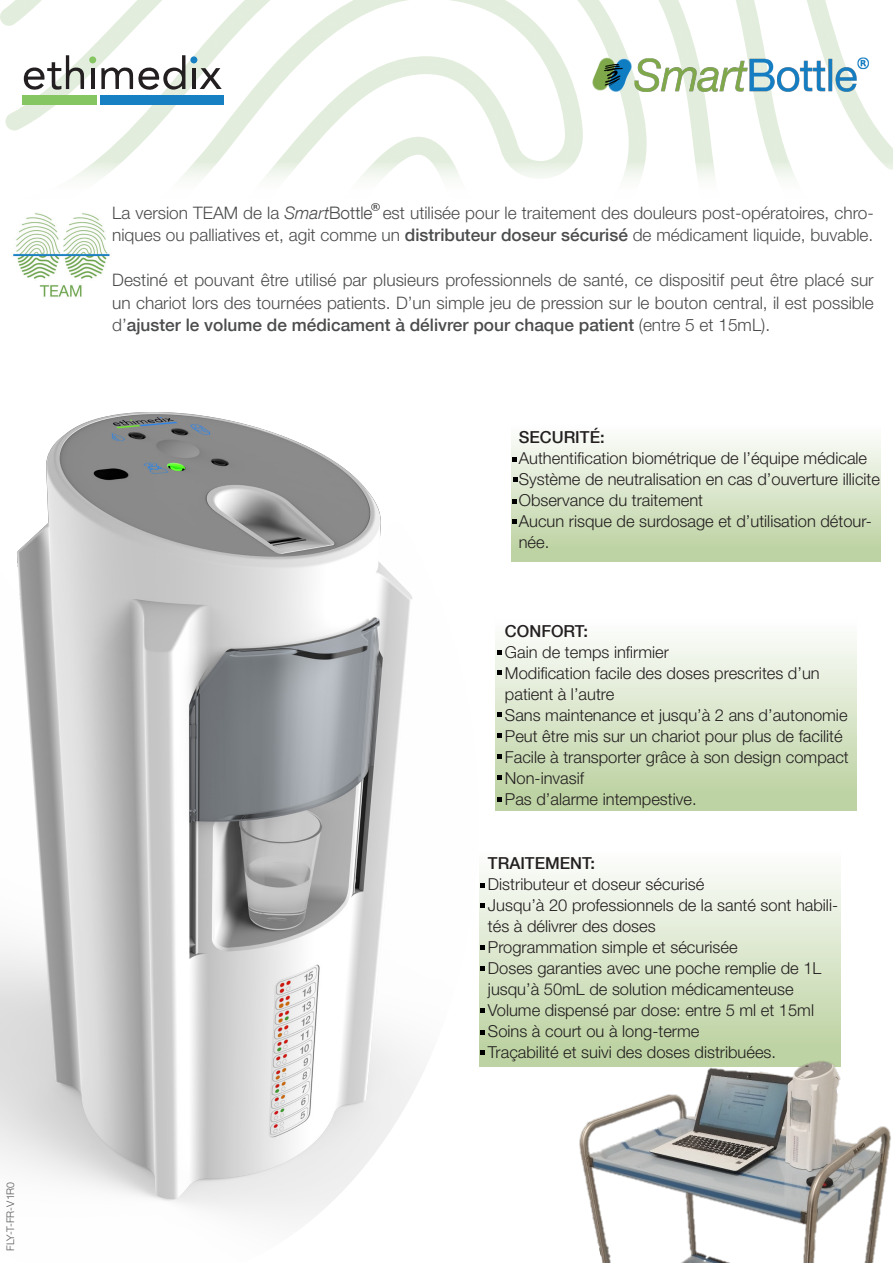
<style>
.page{position:relative;width:893px;height:1263px;background:#fff}
.page>*{position:absolute;margin:0;border:0;box-sizing:border-box;transform-origin:0 0}
.t1{font:300 17.25px/22.5px "Helvetica Neue LT Std";color:#4b4c4d}
.t2{font:300 16.5px/21px "Helvetica Neue LT Std";color:#231f20}
.t3{font:500 16.5px "Helvetica Neue LT Com";color:#231f20}
.t4{font:300 10.5px "Helvetica Neue LT Std";color:#57585a}
.s1{font-family:"Helvetica Neue LT Com";font-style:italic}
.s2{font-family:"Helvetica Neue LT Com"}
.s3{font-family:"Helvetica Neue LT Com";font-weight:500}
</style>
<div class="page">
<img style="left:13px;top:213px;width:97px;height:84px">
<svg style="left:0;top:0;width:893px;height:161px"></svg>
<svg style="left:101px;top:55px;width:84px;height:36px"></svg>
<svg style="left:200px;top:68px;width:22px;height:21px"></svg>
<svg style="left:24px;top:55px;width:60px;height:35px"></svg>
<hr style="left:91px;top:68px;width:3px;height:21px;background:#231f20">
<hr style="left:192px;top:68px;width:4px;height:21px;background:#231f20">
<div style="left:89px;top:56px;width:7px;height:7px;background:#86c662;border-radius:50%"></div>
<div style="left:190px;top:56px;width:7px;height:7px;background:#1680c3;border-radius:50%"></div>
<div style="left:22px;top:96px;width:75px;height:9px;background:#86c662"></div>
<div style="left:100px;top:96px;width:123px;height:9px;background:#1680c3"></div>
<div style="left:479px;top:850px;width:362px;height:217px;background:linear-gradient(to bottom,#fefefd,#b8cf9b)"></div>
<svg style="left:481px;top:883px;width:4px;height:4px"></svg>
<svg style="left:481px;top:903px;width:4px;height:4px"></svg>
<svg style="left:481px;top:945px;width:4px;height:4px"></svg>
<svg style="left:481px;top:1008px;width:4px;height:4px"></svg>
<svg style="left:481px;top:1030px;width:4px;height:4px"></svg>
<svg style="left:481px;top:1050px;width:4px;height:5px"></svg>
<img style="left:0;top:412px;width:425px;height:808px">
<div style="left:495px;top:620px;width:362px;height:191px;background:linear-gradient(to bottom,#fdfefd,#b8cf9b)"></div>
<svg style="left:497px;top:650px;width:5px;height:4px"></svg>
<svg style="left:497px;top:671px;width:4px;height:4px"></svg>
<svg style="left:497px;top:797px;width:4px;height:4px"></svg>
<svg style="left:497px;top:712px;width:4px;height:5px"></svg>
<svg style="left:497px;top:733px;width:4px;height:4px"></svg>
<svg style="left:497px;top:755px;width:5px;height:4px"></svg>
<svg style="left:498px;top:776px;width:4px;height:4px"></svg>
<div style="left:511px;top:425px;width:370px;height:136px;background:linear-gradient(to bottom,#fdfefd,#b9d09d)"></div>
<svg style="left:512px;top:458px;width:5px;height:4px"></svg>
<svg style="left:513px;top:499px;width:4px;height:4px"></svg>
<svg style="left:513px;top:520px;width:4px;height:4px"></svg>
<svg style="left:513px;top:477px;width:5px;height:4px"></svg>
<img style="left:564px;top:940px;width:327px;height:323px">
<svg style="left:593px;top:1246px;width:9px;height:17px"></svg>
<svg style="left:372px;top:203px;width:7px;height:8px"></svg>
<img style="left:587px;top:55px;width:285px;height:39px">
<svg style="left:481px;top:966px;width:4px;height:4px"></svg>
<p class="t4" style="left:4px;top:1251px;width:71px;rotate:-90deg">FLY-T-FR-V1R0</p>
<p class="t1" style="left:112px;top:201px;width:763px">La version TEAM de la <span class="s1">Smart</span><span class="s2">Bottle</span> est utilisée pour le traitement des douleurs post-opératoires, chro&shy;niques ou palliatives et, agit comme un <span class="s3">distributeur doseur sécurisé</span> de médicament liquide, buvable.</p>
<p class="t1" style="left:112px;top:268px;width:763px;text-align:justify">Destiné et pouvant être utilisé par plusieurs professionnels de santé, ce dispositif peut être placé sur un chariot lors des tournées patients. D’un simple jeu de pression sur le bouton central, il est possible d’<span class="s3">ajuster le volume de médicament à délivrer pour chaque patient</span> (entre 5 et 15mL).</p>
<p class="t3" style="left:519px;top:428px;width:87px">SECURITÉ:</p>
<p class="t2" style="left:519px;top:448px;width:350px">Authentification biométrique de l’équipe médicale</p>
<p class="t2" style="left:519px;top:469px;width:363px">Système de neutralisation en cas d’ouverture illicite</p>
<p class="t2" style="left:519px;top:490px;width:186px">Observance du traitement</p>
<p class="t2" style="left:519px;top:511px;width:354px">Aucun risque de surdosage et d’utilisation détour&shy;née.</p>
<p class="t3" style="left:505px;top:621px;width:85px">CONFORT:</p>
<p class="t2" style="left:505px;top:641px;width:166px">Gain de temps infirmier</p>
<p class="t2" style="left:505px;top:662px;width:316px">Modification facile des doses prescrites d’un patient à l’autre</p>
<p class="t2" style="left:505px;top:704px;width:344px">Sans maintenance et jusqu’à 2 ans d’autonomie</p>
<p class="t2" style="left:505px;top:725px;width:339px">Peut être mis sur un chariot pour plus de facilité</p>
<p class="t2" style="left:505px;top:746px;width:345px">Facile à transporter grâce à son design compact</p>
<p class="t2" style="left:505px;top:767px;width:81px">Non-invasif</p>
<p class="t2" style="left:505px;top:788px;width:193px">Pas d’alarme intempestive.</p>
<p class="t3" style="left:488px;top:853px;width:109px">TRAITEMENT:</p>
<p class="t2" style="left:488px;top:873px;width:218px">Distributeur et doseur sécurisé</p>
<p class="t2" style="left:488px;top:894px;width:352px">Jusqu’à 20 professionnels de la santé sont habili&shy;tés à délivrer des doses</p>
<p class="t2" style="left:488px;top:936px;width:251px">Programmation simple et sécurisée</p>
<p class="t2" style="left:488px;top:957px;width:335px">Doses garanties avec une poche remplie de 1L jusqu’à 50mL de solution médicamenteuse</p>
<p class="t2" style="left:488px;top:999px;width:328px">Volume dispensé par dose: entre 5 ml et 15ml</p>
<p class="t2" style="left:488px;top:1020px;width:213px">Soins à court ou à long-terme</p>
<p class="t2" style="left:488px;top:1041px;width:290px">Traçabilité et suivi des doses distribuées.</p>
</div>
